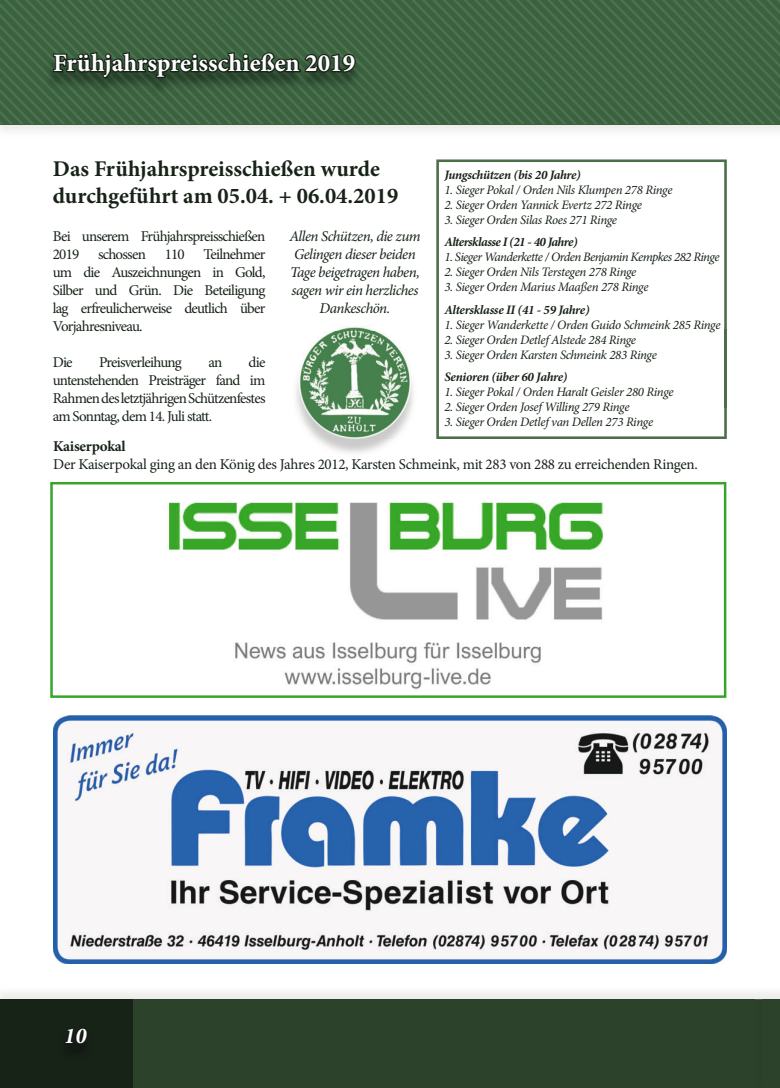
<style>
.page{position:relative;width:780px;height:1088px;background:#fff}
.page>*{position:absolute;margin:0;border:0;box-sizing:border-box;transform-origin:0 0}
.t1{font:700 25px "Minion Pro";color:#fff}
.t2{font:700 22.5px/27px "Minion Pro";color:#182318}
.t3{font:italic 700 22.5px "Minion Pro";color:#fff}
.t4{font:15px/18px "Minion Pro";letter-spacing:-.045em;color:#182318;text-align:justify}
.t5{font:italic 15px/18px "Minion Pro";letter-spacing:-.035em;color:#182318;text-align:center}
.t6{font:15px "Minion Pro";letter-spacing:-.02em;color:#182318}
.t7{font:700 15px "Minion Pro";letter-spacing:-.02em;color:#182318}
.t8{font:italic 12.88px "Minion Pro";letter-spacing:-.025em;color:#182318}
.t9{font:italic 700 12.88px "Minion Pro";letter-spacing:-.03em;color:#182318}
.t10{font:italic 12.88px "Minion Pro";letter-spacing:-.045em;color:#182318}
</style>
<div class="page">
<img style="left:0;top:124px;width:43px;height:7px">
<img style="left:43px;top:124px;width:736px;height:7px">
<svg style="left:0;top:0;width:780px;height:124px;fill:#3a623d"></svg>
<div style="left:0;top:999px;width:762px;height:89px;background:#2d422b"></div>
<div style="left:0;top:999px;width:133px;height:89px;background:#182318"></div>
<svg style="left:65px;top:1028px;width:22px;height:17px"></svg>
<svg style="left:436px;top:159px;width:290px;height:280px"></svg>
<img style="left:44px;top:55px;width:318px;height:41px">
<svg style="left:52px;top:50px;width:305px;height:30px"></svg>
<img style="left:296px;top:375px;width:117px;height:78px">
<img style="left:299px;top:327px;width:112px;height:111px">
<div style="left:762px;top:999px;width:18px;height:89px;background:#2d422b"></div>
<img style="left:53px;top:716px;width:673px;height:248px">
<svg style="left:570px;top:329px;width:157px;height:78px"></svg>
<hr style="left:724px;top:329px;width:2px;height:78px;background:#4c6d49">
<hr style="left:570px;top:329px;width:150px;height:3px;background:#fff">
<div style="left:570px;top:335px;width:66px;height:12px;background:#fff"></div>
<div style="left:570px;top:350px;width:86px;height:12px;background:#fff"></div>
<div style="left:570px;top:387px;width:103px;height:13px;background:#fff"></div>
<div style="left:570px;top:402px;width:59px;height:5px;background:#fff"></div>
<img style="left:168px;top:502px;width:436px;height:187px">
<div style="left:50px;top:482px;width:676px;height:216px;border:3px solid #36a62a"></div>
<h1 class="t1" style="left:53px;top:50px;width:303px">Frühjahrspreisschießen 2019</h1>
<h2 class="t2" style="left:53px;top:156px;width:347px">Das Frühjahrspreisschießen wurde durchgeführt am 05.04. + 06.04.2019</h2>
<p class="t4" style="left:53px;top:228px;width:214px">Bei unserem Frühjahrspreisschießen 2019 schossen 110 Teilnehmer um die Auszeichnungen in Gold, Silber und Grün. Die Beteiligung lag erfreulicherweise deutlich über Vorjahresniveau.</p>
<p class="t4" style="left:53px;top:354px;width:21px">Die</p>
<p class="t4" style="left:99px;top:354px;width:84px">Preisverleihung</p>
<p class="t4" style="left:208px;top:354px;width:15px">an</p>
<p class="t5" style="left:289px;top:229px;width:132px">Allen Schützen, die zum<br>Gelingen dieser beiden<br>Tage beigetragen haben, sagen wir ein herzliches<br>Dankeschön.</p>
<p class="t4" style="left:53px;top:354px;width:214px;text-indent:196px">die untenstehenden Preisträger fand im Rahmen des letztjährigen Schützenfestes am Sonntag, dem 14. Juli statt.</p>
<p class="t9" style="left:444px;top:170px;width:138px">Jungschützen (bis 20 Jahre)</p>
<p class="t8" style="left:444px;top:185px;width:230px">1. Sieger Pokal / Orden Nils Klumpen 278 Ringe</p>
<p class="t8" style="left:444px;top:200px;width:199px">2. Sieger Orden Yannick Evertz 272 Ringe</p>
<p class="t8" style="left:444px;top:215px;width:174px">3. Sieger Orden Silas Roes 271 Ringe</p>
<p class="t9" style="left:444px;top:237px;width:135px">Altersklasse I (21 - 40 Jahre)</p>
<p class="t10" style="left:444px;top:252px;width:276px">1. Sieger Wanderkette / Orden Benjamin Kempkes 282 Ringe</p>
<p class="t8" style="left:444px;top:267px;width:193px">2. Sieger Orden Nils Terstegen 278 Ringe</p>
<p class="t8" style="left:444px;top:282px;width:206px">3. Sieger Orden Marius Maaßen 278 Ringe</p>
<p class="t9" style="left:444px;top:305px;width:147px">Altersklasse II (41 - 59 Jahre)</p>
<p class="t8" style="left:444px;top:320px;width:277px">1. Sieger Wanderkette / Orden Guido Schmeink 285 Ringe</p>
<p class="t8" style="left:444px;top:335px;width:193px">2. Sieger Orden Detlef Alstede 284 Ringe</p>
<p class="t8" style="left:444px;top:350px;width:214px">3. Sieger Orden Karsten Schmeink 283 Ringe</p>
<p class="t9" style="left:444px;top:372px;width:124px">Senioren (über 60 Jahre)</p>
<p class="t8" style="left:444px;top:387px;width:231px">1. Sieger Pokal / Orden Haralt Geisler 280 Ringe</p>
<p class="t8" style="left:444px;top:402px;width:187px">2. Sieger Orden Josef Willing 279 Ringe</p>
<p class="t8" style="left:444px;top:417px;width:210px">3. Sieger Orden Detlef van Dellen 273 Ringe</p>
<p class="t7" style="left:53px;top:438px;width:74px">Kaiserpokal</p>
<p class="t6" style="left:53px;top:457px;width:646px">Der Kaiserpokal ging an den König des Jahres 2012, Karsten Schmeink, mit 283 von 288 zu erreichenden Ringen.</p>
<h2 class="t3" style="left:64px;top:1027px;width:24px">10</h2>
</div>
